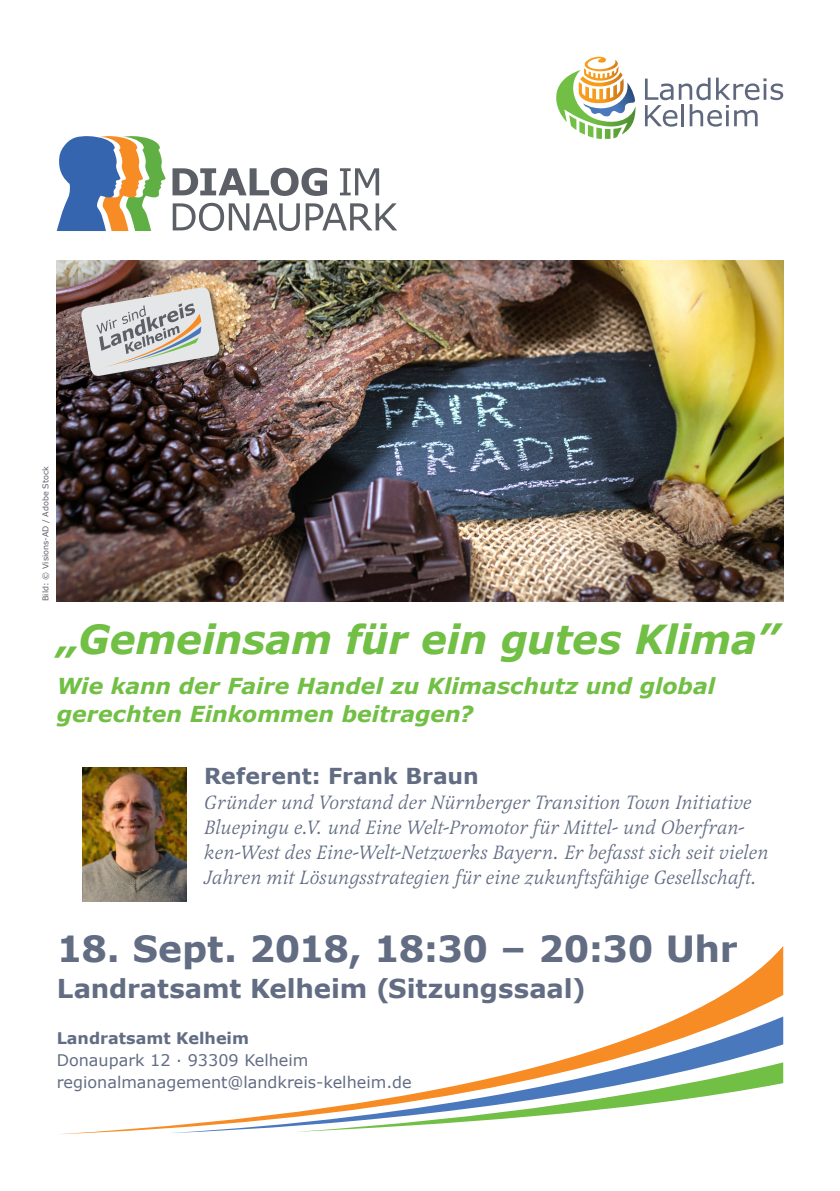
<style>
.page{position:relative;width:840px;height:1191px;background:#fff}
.page>*{position:absolute;margin:0;border:0;box-sizing:border-box;transform-origin:0 0}
.t1{font:italic 700 40px "Verdana";letter-spacing:-.01em;color:#71bf44}
.t2{font:700 36px "Verdana";letter-spacing:-.01em;color:#626c83}
.t3{font:700 26px "Verdana";letter-spacing:-.005em;color:#626c83}
.t4{font:italic 700 22px/28px "Verdana";letter-spacing:-.005em;color:#71bf44}
.t5{font:700 22px "Verdana";letter-spacing:-.005em;color:#626c83}
.t6{font:italic 20px/25px "Latienne Pro";letter-spacing:.005em;color:#626c83}
.t7{font:16px "Verdana";color:#626c83}
.t8{font:700 16px "Verdana";color:#626c83}
.t9{font:8px "Verdana";color:#5c6066}
</style>
<div class="page">
<img style="left:57px;top:261px;width:725px;height:340px">
<svg style="left:62px;top:947px;width:720px;height:187px"></svg>
<svg style="left:294px;top:1062px;width:488px;height:70px"></svg>
<svg style="left:556px;top:57px;width:79px;height:82px"></svg>
<svg style="left:645px;top:78px;width:137px;height:49px"></svg>
<svg style="left:57px;top:136px;width:108px;height:95px"></svg>
<svg style="left:173px;top:203px;width:224px;height:28px"></svg>
<svg style="left:172px;top:168px;width:207px;height:28px"></svg>
<img style="left:82px;top:767px;width:104px;height:134px">
<div style="left:82px;top:288px;width:144px;height:95px;background:#231f20;opacity:.5"></div>
<img style="left:80px;top:286px;width:140px;height:91px">
<p class="t9" style="left:40px;top:601px;width:136px;rotate:-90deg">Bild: © Visions-AD / Adobe Stock</p>
<p class="t1" style="left:57px;top:614px;width:722px">„Gemeinsam für ein gutes Klima”</p>
<p class="t4" style="left:57px;top:672px;width:659px">Wie kann der Faire Handel zu Klimaschutz und global gerechten Einkommen beitragen?</p>
<p class="t5" style="left:204px;top:761px;width:276px">Referent: Frank Braun</p>
<p class="t6" style="left:204px;top:790px;width:565px">Gründer und Vorstand der Nürnberger Transition Town Initiative Bluepingu e.V. und Eine Welt-Promotor für Mittel- und Oberfran&shy;ken-West des Eine-Welt-Netzwerks Bayern. Er befasst sich seit vielen Jahren mit Lösungsstrategien für eine zukunftsfähige Gesellschaft.</p>
<p class="t2" style="left:57px;top:925px;width:682px">18. Sept. 2018, 18:30 – 20:30 Uhr</p>
<p class="t3" style="left:57px;top:971px;width:530px">Landratsamt Kelheim (Sitzungssaal)</p>
<p class="t8" style="left:57px;top:1028px;width:194px">Landratsamt Kelheim</p>
<p class="t7" style="left:57px;top:1050px;width:253px">Donaupark 12 · 93309 Kelheim</p>
<p class="t7" style="left:57px;top:1072px;width:356px">regionalmanagement@landkreis-kelheim.de</p>
</div>
